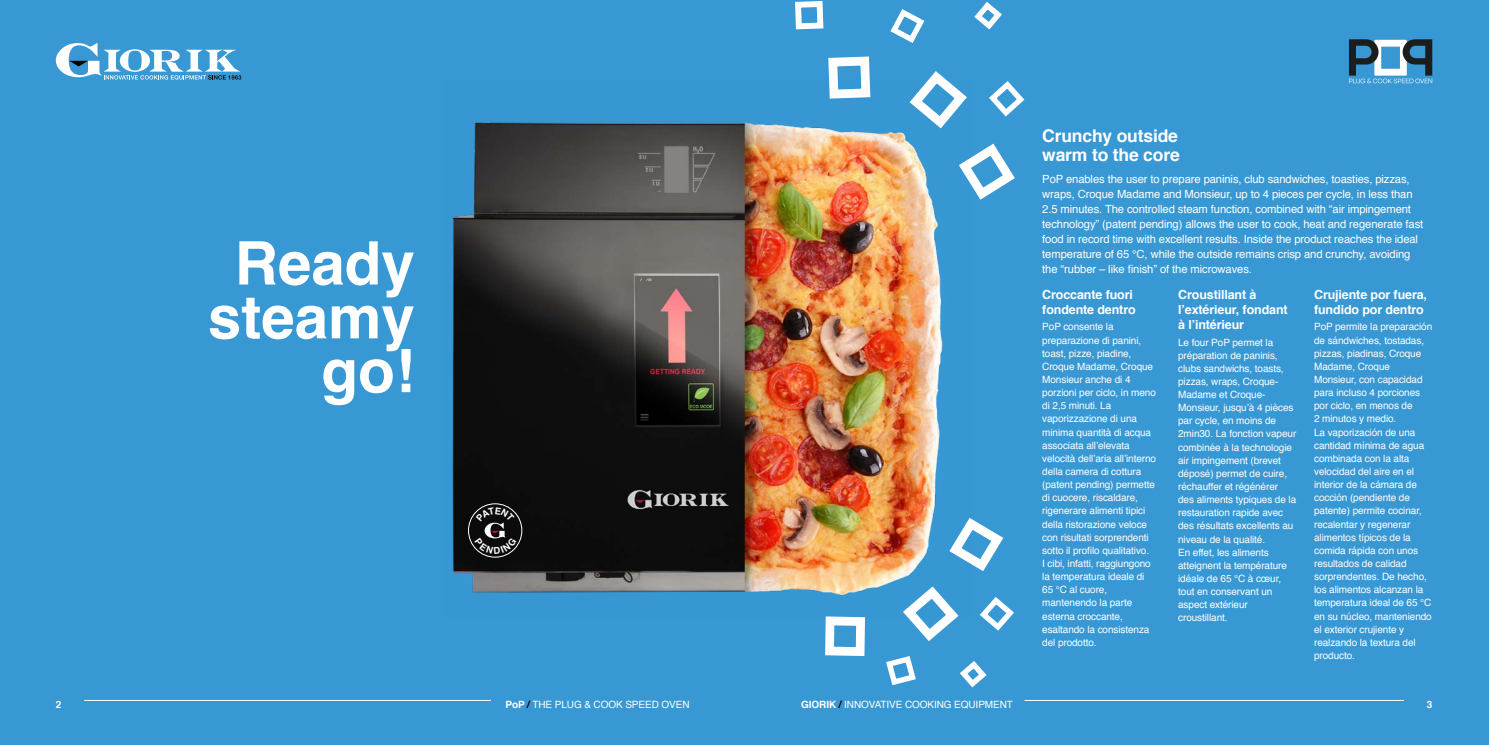
<style>
.page{position:relative;width:1489px;height:745px;background:#fff}
.page>*{position:absolute;margin:0;border:0;box-sizing:border-box;transform-origin:0 0}
.t1{font:700 60px/53.8px "Helvetica";color:#fff;text-align:right}
.t2{font:700 17.5px/18.8px "Helvetica";letter-spacing:-.01em;color:#fff}
.t3{font:700 12.5px/15px "Helvetica";letter-spacing:-.01em;color:#fff}
.t4{font:11.25px/15px "Helvetica";letter-spacing:-.01em;color:#fff}
.t5{font:10px/13.1px "Helvetica";letter-spacing:-.01em;color:#fff}
.t6{font:700 10px "Helvetica";color:#fff}
.s1{font-weight:700}
.s2{font-weight:700;color:#000}
</style>
<div class="page">
<div style="left:0;top:0;width:1488px;height:744px;background:#3898d4"></div>
<img style="left:452px;top:122px;width:491px;height:473px">
<svg style="left:828px;top:56px;width:43px;height:43px"></svg>
<svg style="left:890px;top:9px;width:35px;height:34px"></svg>
<svg style="left:903px;top:71px;width:122px;height:134px"></svg>
<svg style="left:974px;top:2px;width:28px;height:28px"></svg>
<svg style="left:795px;top:1px;width:29px;height:29px"></svg>
<svg style="left:825px;top:616px;width:40px;height:40px"></svg>
<svg style="left:882px;top:511px;width:132px;height:177px"></svg>
<div style="left:468px;top:503px;width:54px;height:54px;border:1px solid #fff;border-radius:50%"></div>
<hr style="left:84px;top:699px;width:407px;height:1px;background:#fff">
<hr style="left:1024px;top:699px;width:379px;height:1px;background:#fff">
<svg style="left:56px;top:43px;width:185px;height:37px"></svg>
<svg style="left:1348px;top:39px;width:83px;height:44px"></svg>
<svg style="left:474px;top:506px;width:42px;height:48px;background:#222121"></svg>
<h1 class="t1" style="left:208px;top:237px;width:208px">Ready steamy go!</h1>
<h2 class="t2" style="left:1042px;top:127px;width:139px">Crunchy outside warm to the core</h2>
<p class="t4" style="left:1042px;top:172px;width:382px">PoP enables the user to prepare paninis, club sandwiches, toasties, pizzas, wraps, Croque Madame and Monsieur, up to 4 pieces per cycle, in less than 2.5 minutes. The controlled steam function, combined with “air impingement technology” (patent pending) allows the user to cook, heat and regenerate fast food in record time with excellent results. Inside the product reaches the ideal temperature of 65 °C, while the outside remains crisp and crunchy, avoiding the “rubber – like finish” of the microwaves.</p>
<p class="t3" style="left:1042px;top:287px;width:95px">Croccante fuori fondente dentro</p>
<p class="t5" style="left:1042px;top:321px;width:115px">PoP consente la preparazione di panini, toast, pizze, piadine,<br>Croque Madame, Croque<br>Monsieur anche di 4 porzioni per ciclo, in meno di 2,5 minuti. La vaporizzazione di una minima quantità di acqua associata all’elevata velocità dell’aria all’interno della camera di cottura (patent pending) permette di cuocere, riscaldare, rigenerare alimenti tipici della ristorazione veloce con risultati sorprendenti sotto il profilo qualitativo.<br>I cibi, infatti, raggiungono la temperatura ideale di<br>65 °C al cuore, mantenendo la parte esterna croccante, esaltando la consistenza del prodotto.</p>
<p class="t3" style="left:1313px;top:287px;width:114px">Crujiente por fuera, fundido por dentro</p>
<p class="t5" style="left:1313px;top:321px;width:120px">PoP permite la preparación de sándwiches, tostadas, pizzas, piadinas, Croque<br>Madame, Croque<br>Monsieur, con capacidad para incluso 4 porciones por ciclo, en menos de<br>2 minutos y medio.<br>La vaporización de una cantidad mínima de agua combinada con la alta velocidad del aire en el interior de la cámara de cocción (pendiente de patente) permite cocinar, recalentar y regenerar alimentos típicos de la comida rápida con unos resultados de calidad sorprendentes. De hecho, los alimentos alcanzan la temperatura ideal de 65 °C en su núcleo, manteniendo el exterior crujiente y realzando la textura del producto.</p>
<p class="t3" style="left:1178px;top:287px;width:111px">Croustillant à l’extérieur, fondant à l’intérieur</p>
<p class="t5" style="left:1178px;top:336px;width:120px">Le four PoP permet la préparation de paninis, clubs sandwichs, toasts, pizzas, wraps, Croque-<br>Madame et Croque-<br>Monsieur, jusqu’à 4 pièces par cycle, en moins de<br>2min30. La fonction vapeur combinée à la technologie air impingement (brevet déposé) permet de cuire, réchauffer et régénérer des aliments typiques de la restauration rapide avec des résultats excellents au niveau de la qualité.<br>En effet, les aliments atteignent la température idéale de 65 °C à cœur, tout en conservant un aspect extérieur croustillant.</p>
<p class="t6" style="left:56px;top:695px;width:7px">2</p>
<p class="t5" style="left:505px;top:698px;width:186px"><span class="s1">PoP</span> <span class="s2">/</span> THE PLUG &amp; COOK SPEED OVEN</p>
<p class="t5" style="left:801px;top:698px;width:213px"><span class="s1">GIORIK</span> <span class="s2">/</span> INNOVATIVE COOKING EQUIPMENT</p>
<p class="t6" style="left:1426px;top:695px;width:7px">3</p>
</div>
